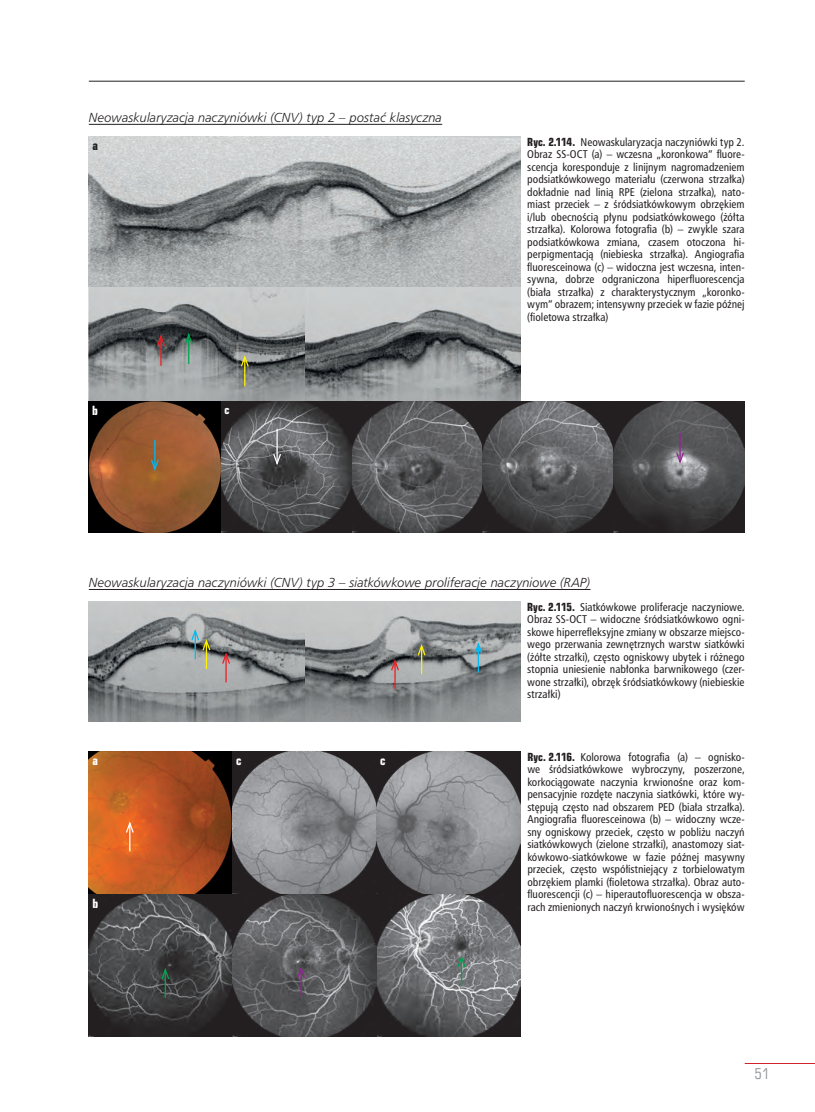
<style>
.page{position:relative;width:815px;height:1112px;background:#fff}
.page>*{position:absolute;margin:0;border:0;box-sizing:border-box;transform-origin:0 0}
.t1{font:15px "Square 721 Cn PL Regular A";color:#939598}
.t2{font:13.12px "Humnst 777 Lt PL Light Italic A";color:#231f20}
.t3{font:12.5px "Square 721 Cn PL Bold A";color:#fff}
.t4{font:12.5px "Square 721 Cn PL Bold A";color:#231f20}
.t5{font:11.62px "Square 721 Cn PL Bold A";color:#fff}
.t6{font:11.25px/12.5px "Humnst 777 Cn PL Regular A";color:#231f20;text-align:justify}
.s1{font-family:"Square 721 Cn PL Bold A"}
</style>
<div class="page">
<hr style="left:744px;top:1063px;width:71px;height:1px;background:#d1232a">
<hr style="left:89px;top:81px;width:655px;height:1px;background:#231f20">
<hr style="left:89px;top:124px;width:353px;height:1px;background:#231f20">
<img style="left:89px;top:137px;width:431px;height:265px">
<hr style="left:160px;top:336px;width:2px;height:30px;background:#ee1d23">
<svg style="left:156px;top:333px;width:10px;height:14px"></svg>
<svg style="left:240px;top:353px;width:10px;height:33px"></svg>
<svg style="left:184px;top:331px;width:10px;height:33px"></svg>
<hr style="left:89px;top:589px;width:501px;height:1px;background:#231f20">
<img style="left:89px;top:601px;width:431px;height:121px">
<svg style="left:190px;top:627px;width:21px;height:42px"></svg>
<hr style="left:477px;top:644px;width:2px;height:28px;background:#00baf1">
<svg style="left:473px;top:640px;width:10px;height:15px"></svg>
<svg style="left:416px;top:642px;width:10px;height:32px"></svg>
<hr style="left:225px;top:654px;width:2px;height:28px;background:#ee1d23">
<svg style="left:221px;top:650px;width:10px;height:15px"></svg>
<svg style="left:390px;top:657px;width:10px;height:32px"></svg>
<img style="left:89px;top:751px;width:431px;height:285px">
<svg style="left:125px;top:819px;width:10px;height:32px"></svg>
<svg style="left:160px;top:966px;width:10px;height:32px"></svg>
<svg style="left:456px;top:954px;width:10px;height:31px"></svg>
<hr style="left:300px;top:968px;width:2px;height:28px;background:#90268f">
<svg style="left:296px;top:964px;width:10px;height:15px"></svg>
<img style="left:89px;top:402px;width:655px;height:131px">
<hr style="left:276px;top:429px;width:2px;height:34px;background:#fff">
<svg style="left:272px;top:452px;width:10px;height:15px"></svg>
<hr style="left:679px;top:432px;width:1px;height:30px;background:#90268f">
<svg style="left:675px;top:451px;width:10px;height:14px"></svg>
<svg style="left:150px;top:440px;width:10px;height:33px"></svg>
<p class="t2" style="left:89px;top:109px;width:355px">Neowaskularyzacja naczyniówki (CNV) typ 2 – postać klasyczna</p>
<p class="t4" style="left:92px;top:138px;width:7px">a</p>
<p class="t3" style="left:92px;top:403px;width:7px">b</p>
<p class="t5" style="left:224px;top:403px;width:7px">c</p>
<p class="t6" style="left:527px;top:135px;width:219px"><span class="s1">Ryc. 2.114.</span> Neowaskularyzacja naczyniówki typ 2.<br>Obraz SS-OCT (a) – wczesna „koronkowa” fluore&shy;scencja koresponduje z linijnym nagromadzeniem podsiatkówkowego materiału (czerwona strzałka) dokładnie nad linią RPE (zielona strzałka), nato&shy;miast przeciek – z śródsiatkówkowym obrzękiem i/lub obecnością płynu podsiatkówkowego (żółta strzałka). Kolorowa fotografia (b) – zwykle szara podsiatkówkowa zmiana, czasem otoczona hi&shy;perpigmentacją (niebieska strzałka). Angiografia fluoresceinowa (c) – widoczna jest wczesna, inten&shy;sywna, dobrze odgraniczona hiperfluorescencja (biała strzałka) z charakterystycznym „koronko&shy;wym” obrazem; intensywny przeciek w fazie późnej (fioletowa strzałka)</p>
<p class="t2" style="left:89px;top:574px;width:503px">Neowaskularyzacja naczyniówki (CNV) typ 3 – siatkówkowe proliferacje naczyniowe (RAP)</p>
<p class="t6" style="left:527px;top:600px;width:219px"><span class="s1">Ryc. 2.115.</span> Siatkówkowe proliferacje naczyniowe.<br>Obraz SS-OCT – widoczne śródsiatkówkowo ogni&shy;skowe hiperrefleksyjne zmiany w obszarze miejsco&shy;wego przerwania zewnętrznych warstw siatkówki (żółte strzałki), często ogniskowy ubytek i różnego stopnia uniesienie nabłonka barwnikowego (czer&shy;wone strzałki), obrzęk śródsiatkówkowy (niebieskie strzałki)</p>
<p class="t3" style="left:92px;top:752px;width:7px">a</p>
<p class="t3" style="left:92px;top:895px;width:7px">b</p>
<p class="t3" style="left:236px;top:752px;width:7px">c</p>
<p class="t3" style="left:380px;top:752px;width:7px">c</p>
<p class="t6" style="left:527px;top:750px;width:219px"><span class="s1">Ryc. 2.116.</span> Kolorowa fotografia (a) – ognisko&shy;we śródsiatkówkowe wybroczyny, poszerzone, korkociągowate naczynia krwionośne oraz kom&shy;pensacyjnie rozdęte naczynia siatkówki, które wy&shy;stępują często nad obszarem PED (biała strzałka).<br>Angiografia fluoresceinowa (b) – widoczny wcze&shy;sny ogniskowy przeciek, często w pobliżu naczyń siatkówkowych (zielone strzałki), anastomozy siat&shy;kówkowo-siatkówkowe w fazie późnej masywny przeciek, często współistniejący z torbielowatym obrzękiem plamki (fioletowa strzałka). Obraz auto&shy;fluorescencji (c) – hiperautofluorescencja w obsza&shy;rach zmienionych naczyń krwionośnych i wysięków</p>
<h1 class="t1" style="left:754px;top:1064px;width:16px">51</h1>
</div>
